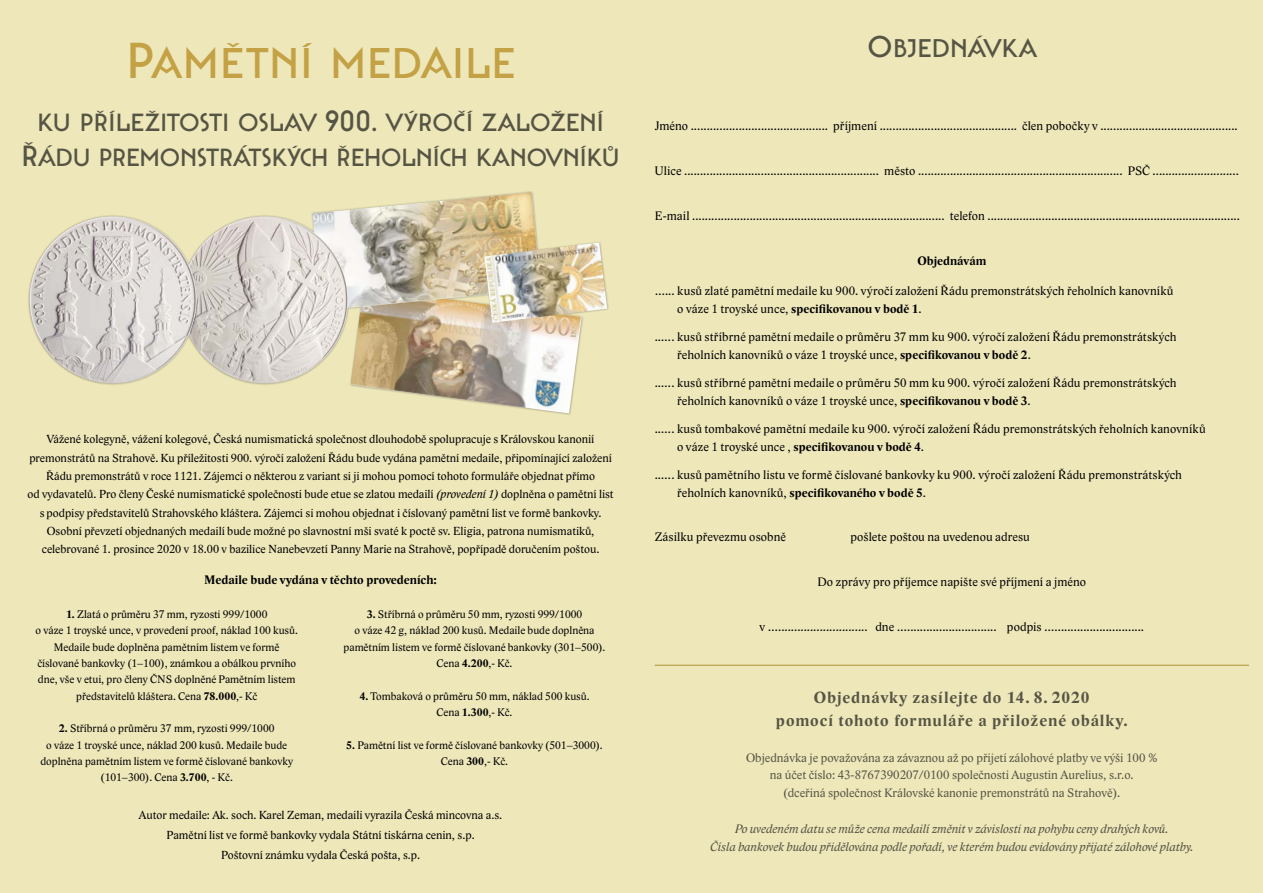
<style>
.page{position:relative;width:1263px;height:893px;background:#eee7ba}
.page>*{position:absolute;margin:0;border:0;box-sizing:border-box;transform-origin:0 0}
.t1{font:49.8px "Bahnhof";letter-spacing:.01em;color:#c3a144}
.t2{font:29.7px "Bahnhof";letter-spacing:-.005em;color:#565544}
.t3{font:28.8px/35.5px "Bahnhof";letter-spacing:-.015em;color:#565544;text-align:center}
.t4{font:700 16.65px/23px "Lido STF";letter-spacing:.055em;color:#565544;text-align:center}
.t5{font:12.6px/17.9px "Lido STF";letter-spacing:.01em;color:#000}
.t6{font:12.6px/17.9px "Lido STF";color:#565544;text-align:center}
.t7{font:italic 12.6px/17.9px "Lido STF";color:#565544;text-align:center}
.t8{font:700 12.6px "Lido STF";letter-spacing:.005em;color:#000}
.t9{font:12px/18.3px "Lido STF";color:#000;text-align:center}
.t10{font:11.25px/16.4px "Lido STF";color:#000;text-align:center}
.s1{font-style:italic}
.s2{font-weight:700}
</style>
<div class="page">
<img style="left:351px;top:311px;width:231px;height:102px">
<img style="left:312px;top:192px;width:226px;height:119px">
<img style="left:484px;top:242px;width:123px;height:81px">
<img style="left:181px;top:216px;width:167px;height:167px;border-radius:84px">
<img style="left:29px;top:216px;width:167px;height:167px;border-radius:84px">
<hr style="left:655px;top:665px;width:594px;height:1px;background:#ae9130">
<h1 class="t1" style="left:126px;top:33px;width:391px">Pamětní medaile</h1>
<h3 class="t3" style="left:21px;top:103px;width:600px">ku příležitosti oslav 900. výročí založení<br>Řádu premonstrátských řeholních kanovníků</h3>
<p class="t9" style="left:28px;top:430px;width:587px">Vážené kolegyně, vážení kolegové, Česká numismatická společnost dlouhodobě spolupracuje s Královskou kanonií premonstrátů na Strahově. Ku příležitosti 900. výročí založení Řádu bude vydána pamětní medaile, připomínající založení Řádu premonstrátů v roce 1121. Zájemci o některou z variant si ji mohou pomocí tohoto formuláře objednat přímo<br>od vydavatelů. Pro členy České numismatické společnosti bude etue se zlatou medailí <span class="s1">(provedení 1)</span> doplněna o pamětní list s podpisy představitelů Strahovského kláštera. Zájemci si mohou objednat i číslovaný pamětní list ve formě bankovky.<br>Osobní převzetí objednaných medailí bude možné po slavnostní mši svaté k poctě sv. Eligia, patrona numismatiků, celebrované 1. prosince 2020 v 18.00 v bazilice Nanebevzetí Panny Marie na Strahově, popřípadě doručením poštou.</p>
<p class="t8" style="left:204px;top:572px;width:234px">Medaile bude vydána v těchto provedeních:</p>
<p class="t10" style="left:36px;top:606px;width:264px"><span class="s2">1.</span> Zlatá o průměru 37 mm, ryzosti 999/1000<br>o váze 1 troyské unce, v provedení proof, náklad 100 kusů.<br>Medaile bude doplněna pamětním listem ve formě číslované bankovky (1–100), známkou a obálkou prvního dne, vše v etui, pro členy ČNS doplněné Pamětním listem představitelů kláštera. Cena <span class="s2">78.000</span>,- Kč</p>
<p class="t10" style="left:41px;top:720px;width:254px"><span class="s2">2.</span> Stříbrná o průměru 37 mm, ryzosti 999/1000<br>o váze 1 troyské unce, náklad 200 kusů. Medaile bude doplněna pamětním listem ve formě číslované bankovky (101–300). Cena <span class="s2">3.700</span>, - Kč.</p>
<p class="t10" style="left:344px;top:606px;width:263px"><span class="s2">3.</span> Stříbrná o průměru 50 mm, ryzosti 999/1000<br>o váze 42 g, náklad 200 kusů. Medaile bude doplněna pamětním listem ve formě číslované bankovky (301–500).<br>Cena <span class="s2">4.200</span>,- Kč.</p>
<p class="t10" style="left:359px;top:688px;width:232px"><span class="s2">4.</span> Tombaková o průměru 50 mm, náklad 500 kusů.<br>Cena <span class="s2">1.300</span>,- Kč.</p>
<p class="t10" style="left:346px;top:737px;width:258px"><span class="s2">5.</span> Pamětní list ve formě číslované bankovky (501–3000).<br>Cena <span class="s2">300</span>,- Kč.</p>
<p class="t9" style="left:139px;top:805px;width:365px;line-height:20px">Autor medaile: Ak. soch. Karel Zeman, medaili vyrazila Česká mincovna a.s.<br>Pamětní list ve formě bankovky vydala Státní tiskárna cenin, s.p.<br>Poštovní známku vydala Česká pošta, s.p.</p>
<h2 class="t2" style="left:867px;top:30px;width:171px">Objednávka</h2>
<p class="t5" style="left:655px;top:117px;width:585px">Jméno ........................................... příjmení ........................................... člen pobočky v ...........................................</p>
<p class="t5" style="left:655px;top:162px;width:586px">Ulice ............................................................. město ................................................................ PSČ ...........................</p>
<p class="t5" style="left:655px;top:207px;width:587px">E-mail ............................................................................... telefon ...............................................................................</p>
<p class="t8" style="left:917px;top:253px;width:70px">Objednávám</p>
<p class="t5" style="left:677px;top:282px;width:498px;text-indent:-23px">…... kusů zlaté pamětní medaile ku 900. výročí založení Řádu premonstrátských řeholních kanovníků o váze 1 troyské unce, <span class="s2">specifikovanou v bodě 1</span>.</p>
<p class="t5" style="left:677px;top:328px;width:501px;text-indent:-22px">..…. kusů stříbrné pamětní medaile o průměru 37 mm ku 900. výročí založení Řádu premonstrátských řeholních kanovníků o váze 1 troyské unce, <span class="s2">specifikovanou v bodě 2</span>.</p>
<p class="t5" style="left:677px;top:374px;width:501px;text-indent:-22px">..…. kusů stříbrné pamětní medaile o průměru 50 mm ku 900. výročí založení Řádu premonstrátských řeholních kanovníků o váze 1 troyské unce, <span class="s2">specifikovanou v bodě 3</span>.</p>
<p class="t5" style="left:677px;top:420px;width:530px;text-indent:-22px">..…. kusů tombakové pamětní medaile ku 900. výročí založení Řádu premonstrátských řeholních kanovníků o váze 1 troyské unce , <span class="s2">specifikovanou v bodě 4</span>.</p>
<p class="t5" style="left:677px;top:466px;width:506px;text-indent:-22px">..…. kusů pamětního listu ve formě číslované bankovky ku 900. výročí založení Řádu premonstrátských řeholních kanovníků, <span class="s2">specifikovaného v bodě 5</span>.</p>
<p class="t5" style="left:655px;top:528px;width:133px">Zásilku převezmu osobně</p>
<p class="t5" style="left:850px;top:528px;width:181px">pošlete poštou na uvedenou adresu</p>
<p class="t5" style="left:817px;top:573px;width:270px">Do zprávy pro příjemce napište své příjmení a jméno</p>
<p class="t5" style="left:759px;top:618px;width:386px">v …............................ dne …............................ podpis …............................</p>
<h3 class="t4" style="left:776px;top:687px;width:353px">Objednávky zasílejte do 14. 8. 2020<br>pomocí tohoto formuláře a přiložené obálky.</h3>
<p class="t6" style="left:746px;top:748px;width:413px">Objednávka je považována za závaznou až po přijetí zálohové platby ve výši 100 % na účet číslo: 43-8767390207/0100 společnosti Augustin Aurelius, s.r.o.<br>(dceřiná společnost Královské kanonie premonstrátů na Strahově).</p>
<p class="t7" style="left:710px;top:820px;width:485px">Po uvedeném datu se může cena medailí změnit v závislosti na pohybu ceny drahých kovů.<br>Čísla bankovek budou přidělována podle pořadí, ve kterém budou evidovány přijaté zálohové platby.</p>
</div>
